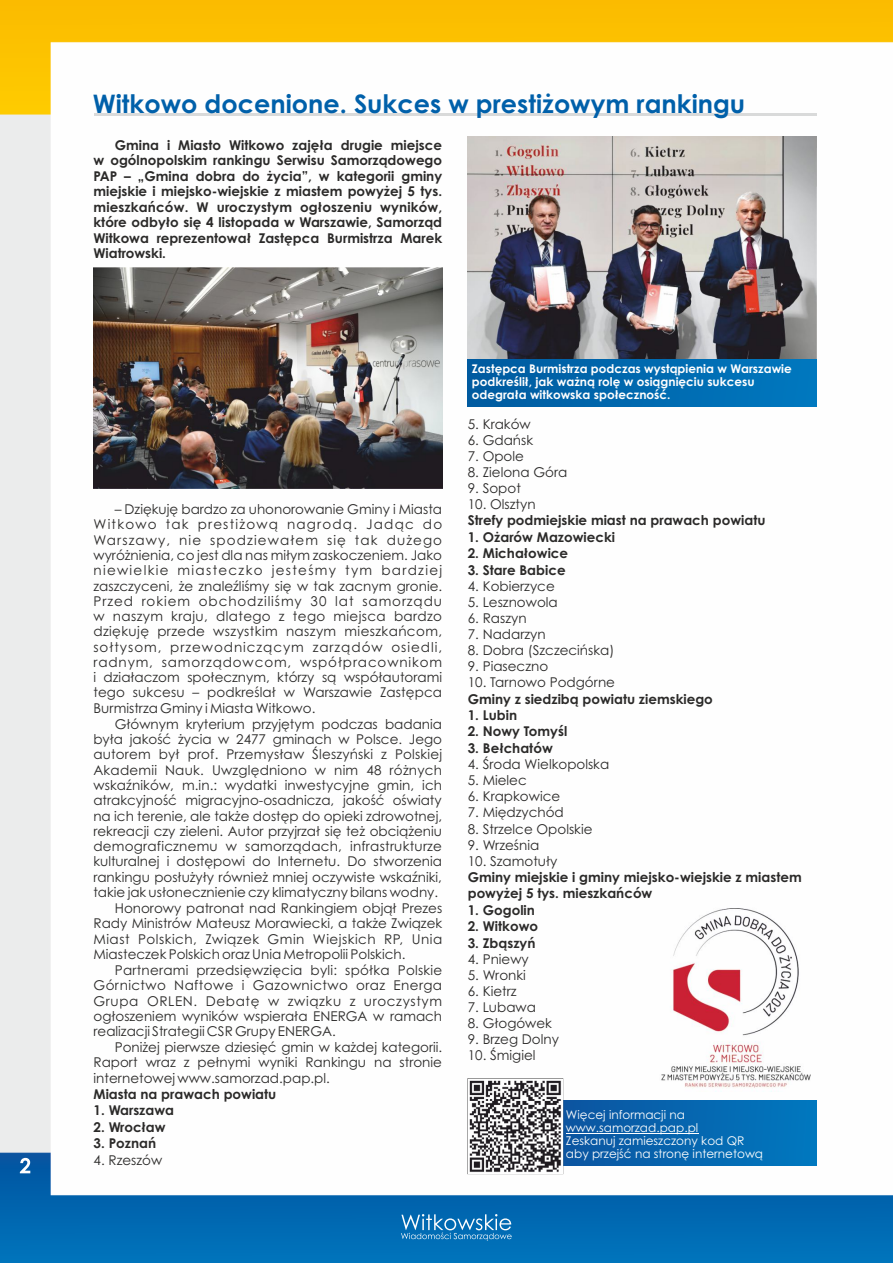
<style>
.page{position:relative;width:893px;height:1263px;background:#fff}
.page>*{position:absolute;margin:0;border:0;box-sizing:border-box;transform-origin:0 0}
.t1{font:700 25.5px "Century Gothic";color:#0060aa}
.t2{font:13.5px/15.3px "Century Gothic";color:#2b2a29;text-align:justify}
.t3{font:700 13.5px/15.6px "Century Gothic";color:#2b2a29;text-align:justify}
.t4{font:700 12px/13px "Century Gothic";color:#fefefe}
.t5{font:12px/12.9px "Century Gothic";color:#fefefe}
</style>
<div class="page">
<img style="left:0;top:0;width:893px;height:1263px">
<svg style="left:401px;top:1214px;width:111px;height:27px;background:#3287c1"></svg>
<svg style="left:20px;top:1158px;width:10px;height:15px"></svg>
<hr style="left:94px;top:114px;width:722px;height:2px;background:#d9dada">
<div style="left:562px;top:1101px;width:254px;height:65px;background:linear-gradient(to right,#0c54a0,#0078bf)"></div>
<hr style="left:566px;top:1133px;width:132px;height:1px;background:#fefefe">
<svg style="left:467px;top:1078px;width:97px;height:96px"></svg>
<img style="left:468px;top:1079px;width:94px;height:94px">
<img style="left:634px;top:905px;width:204px;height:187px">
<img style="left:94px;top:267px;width:348px;height:221px">
<img style="left:468px;top:136px;width:349px;height:222px">
<div style="left:468px;top:360px;width:348px;height:47px;background:linear-gradient(to right,#005a9f,#0078bf)"></div>
<h1 class="t1" style="left:93px;top:94px;width:654px">Witkowo docenione. Sukces w prestiżowym rankingu</h1>
<p class="t3" style="left:93px;top:138px;width:350px;text-indent:21px">Gmina i Miasto Witkowo zajęła drugie miejsce w ogólnopolskim rankingu Serwisu Samorządowego PAP – „Gmina dobra do życia”, w kategorii gminy miejskie i miejsko-wiejskie z miastem powyżej 5 tys. mieszkańców. W uroczystym ogłoszeniu wyników, które odbyło się 4 listopada w Warszawie, Samorząd Witkowa reprezentował Zastępca Burmistrza Marek Wiatrowski.</p>
<p class="t2" style="left:93px;top:503px;width:350px;text-indent:21px">– Dziękuję bardzo za uhonorowanie Gminy i Miasta Witkowo tak prestiżową nagrodą. Jadąc do Warszawy, nie spodziewałem się tak dużego wyróżnienia, co jest dla nas miłym zaskoczeniem. Jako niewielkie miasteczko jesteśmy tym bardziej zaszczyceni, że znaleźliśmy się w tak zacnym gronie.<br>Przed rokiem obchodziliśmy 30 lat samorządu w naszym kraju, dlatego z tego miejsca bardzo dziękuję przede wszystkim naszym mieszkańcom, sołtysom, przewodniczącym zarządów osiedli, radnym, samorządowcom, współpracownikom i działaczom społecznym, którzy są współautorami tego sukcesu – podkreślał w Warszawie Zastępca Burmistrza Gminy i Miasta Witkowo.</p>
<p class="t2" style="left:93px;top:717px;width:350px;text-indent:21px">Głównym kryterium przyjętym podczas badania była jakość życia w 2477 gminach w Polsce. Jego autorem był prof. Przemysław Śleszyński z Polskiej Akademii Nauk. Uwzględniono w nim 48 różnych wskaźników, m.in.: wydatki inwestycyjne gmin, ich atrakcyjność migracyjno-osadnicza, jakość oświaty na ich terenie, ale także dostęp do opieki zdrowotnej, rekreacji czy zieleni. Autor przyjrzał się też obciążeniu demograficznemu w samorządach, infrastrukturze kulturalnej i dostępowi do Internetu. Do stworzenia rankingu posłużyły również mniej oczywiste wskaźniki, takie jak usłonecznienie czy klimatyczny bilans wodny.</p>
<p class="t2" style="left:94px;top:902px;width:350px;text-indent:21px">Honorowy patronat nad Rankingiem objął Prezes Rady Ministrów Mateusz Morawiecki, a także Związek Miast Polskich, Związek Gmin Wiejskich RP, Unia Miasteczek Polskich oraz Unia Metropolii Polskich.</p>
<p class="t2" style="left:94px;top:964px;width:350px;text-indent:21px">Partnerami przedsięwzięcia byli: spółka Polskie Górnictwo Naftowe i Gazownictwo oraz Energa Grupa ORLEN. Debatę w związku z uroczystym ogłoszeniem wyników wspierała ENERGA w ramach realizacji Strategii CSR Grupy ENERGA.</p>
<p class="t2" style="left:94px;top:1041px;width:350px;text-indent:21px">Poniżej pierwsze dziesięć gmin w każdej kategorii.<br>Raport wraz z pełnymi wyniki Rankingu na stronie internetowej www.samorzad.pap.pl.</p>
<p class="t3" style="left:94px;top:1088px;width:184px">Miasta na prawach powiatu</p>
<p class="t3" style="left:94px;top:1104px;width:82px">1. Warszawa</p>
<p class="t3" style="left:94px;top:1120px;width:74px">2. Wrocław</p>
<p class="t3" style="left:94px;top:1137px;width:64px">3. Poznań</p>
<p class="t2" style="left:94px;top:1153px;width:70px">4. Rzeszów</p>
<p class="t4" style="left:472px;top:363px;width:321px">Zastępca Burmistrza podczas wystąpienia w Warszawie podkreślił, jak ważną rolę w osiągnięciu sukcesu odegrała witkowska społeczność.</p>
<p class="t2" style="left:468px;top:417px;width:65px">5. Kraków</p>
<p class="t2" style="left:468px;top:433px;width:67px">6. Gdańsk</p>
<p class="t2" style="left:468px;top:449px;width:58px">7. Opole</p>
<p class="t2" style="left:468px;top:465px;width:101px">8. Zielona Góra</p>
<p class="t2" style="left:468px;top:482px;width:55px">9. Sopot</p>
<p class="t2" style="left:468px;top:498px;width:69px">10. Olsztyn</p>
<p class="t3" style="left:468px;top:514px;width:299px">Strefy podmiejskie miast na prawach powiatu</p>
<p class="t3" style="left:468px;top:530px;width:149px">1. Ożarów Mazowiecki</p>
<p class="t3" style="left:468px;top:547px;width:102px">2. Michałowice</p>
<p class="t3" style="left:468px;top:563px;width:99px">3. Stare Babice</p>
<p class="t2" style="left:468px;top:579px;width:89px">4. Kobierzyce</p>
<p class="t2" style="left:468px;top:596px;width:92px">5. Lesznowola</p>
<p class="t2" style="left:468px;top:612px;width:60px">6. Raszyn</p>
<p class="t2" style="left:468px;top:628px;width:79px">7. Nadarzyn</p>
<p class="t2" style="left:468px;top:644px;width:148px">8. Dobra (Szczecińska)</p>
<p class="t2" style="left:468px;top:660px;width:82px">9. Piaseczno</p>
<p class="t2" style="left:468px;top:676px;width:149px">10. Tarnowo Podgórne</p>
<p class="t3" style="left:468px;top:692px;width:247px">Gminy z siedzibą powiatu ziemskiego</p>
<p class="t3" style="left:468px;top:709px;width:51px">1. Lubin</p>
<p class="t3" style="left:468px;top:725px;width:101px">2. Nowy Tomyśl</p>
<p class="t3" style="left:468px;top:741px;width:87px">3. Bełchatów</p>
<p class="t2" style="left:468px;top:758px;width:143px">4. Środa Wielkopolska</p>
<p class="t2" style="left:468px;top:774px;width:61px">5. Mielec</p>
<p class="t2" style="left:468px;top:790px;width:94px">6. Krapkowice</p>
<p class="t2" style="left:468px;top:806px;width:98px">7. Międzychód</p>
<p class="t2" style="left:468px;top:822px;width:126px">8. Strzelce Opolskie</p>
<p class="t2" style="left:468px;top:838px;width:73px">9. Września</p>
<p class="t2" style="left:468px;top:854px;width:91px">10. Szamotuły</p>
<p class="t3" style="left:468px;top:870px;width:335px;line-height:16.4px">Gminy miejskie i gminy miejsko-wiejskie z miastem powyżej 5 tys. mieszkańców</p>
<p class="t3" style="left:468px;top:903px;width:69px">1. Gogolin</p>
<p class="t3" style="left:468px;top:920px;width:72px">2. Witkowo</p>
<p class="t3" style="left:468px;top:936px;width:69px">3. Zbąszyń</p>
<p class="t2" style="left:468px;top:953px;width:63px">4. Pniewy</p>
<p class="t2" style="left:468px;top:969px;width:60px">5. Wronki</p>
<p class="t2" style="left:468px;top:985px;width:50px">6. Kietrz</p>
<p class="t2" style="left:468px;top:1001px;width:70px">7. Lubawa</p>
<p class="t2" style="left:468px;top:1017px;width:86px">8. Głogówek</p>
<p class="t2" style="left:468px;top:1033px;width:93px">9. Brzeg Dolny</p>
<p class="t2" style="left:468px;top:1049px;width:69px">10. Śmigiel</p>
<p class="t5" style="left:566px;top:1109px;width:199px">Więcej informacji na www.samorzad.pap.pl<br>Zeskanuj zamieszczony kod QR aby przejść na stronę internetową</p>
</div>
